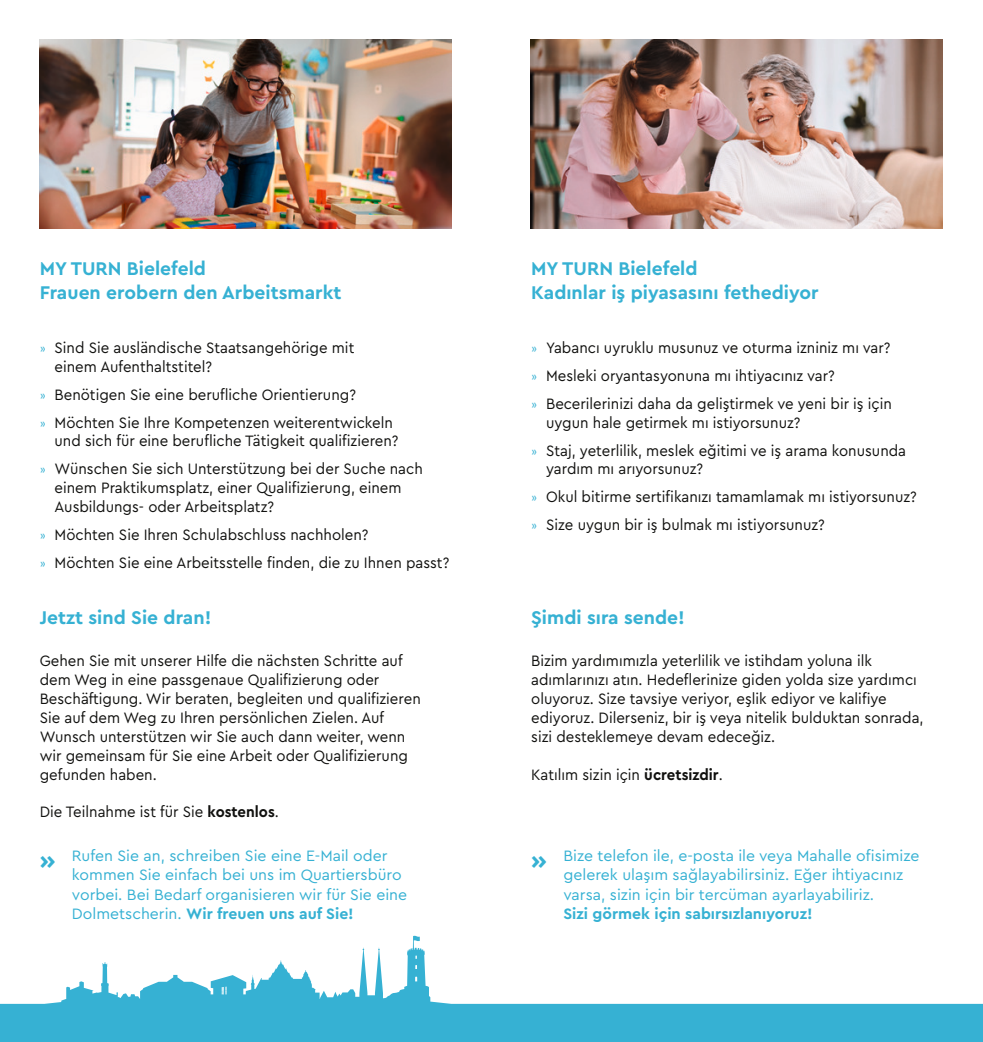
<style>
.page{position:relative;width:983px;height:1042px;background:#fff}
.page>*{position:absolute;margin:0;border:0;box-sizing:border-box;transform-origin:0 0}
.t1{font:700 26.25px "Cera Bielefeld";color:#36b1d3}
.t2{font:700 19.25px/24.5px "Cera Bielefeld";color:#36b1d3}
.t3{font:15.75px/18.9px "Cera Bielefeld";color:#11110f;scale:.95 1}
.t4{font:15.75px/19.2px "Cera Bielefeld";color:#36b1d3}
.t5{font:700 15.75px "Cera Bielefeld";color:#36b1d3}
.s1{font-family:"Calibri";font-size:12.25px;color:#36b1d3}
.s2{font-weight:700}
</style>
<div class="page">
<svg style="left:0;top:935px;width:982px;height:107px"></svg>
<img style="left:40px;top:40px;width:411px;height:188px">
<img style="left:530px;top:40px;width:412px;height:188px">
<p class="t2" style="left:40px;top:255px;width:303px">MY TURN Bielefeld<br>Frauen erobern den Arbeitsmarkt</p>
<p class="t2" style="left:531px;top:255px;width:289px">MY TURN Bielefeld<br>Kadınlar iş piyasasını fethediyor</p>
<p class="t3" style="left:55px;top:337px;width:317px;text-indent:-15px"><span class="s1">»</span> Sind Sie ausländische Staatsangehörige mit einem Aufenthaltstitel?</p>
<p class="t3" style="left:40px;top:379px;width:373px;line-height:28px"><span class="s1">»</span> Benötigen Sie eine berufliche Orientierung?<br><span class="s1">»</span> Möchten Sie Ihre Kompetenzen weiterentwickeln</p>
<p class="t3" style="left:40px;top:426px;width:405px;line-height:28px;text-align:center">und sich für eine berufliche Tätigkeit qualifizieren?<br><span class="s1">»</span> Wünschen Sie sich Unterstützung bei der Suche nach</p>
<p class="t3" style="left:55px;top:478px;width:366px">einem Praktikumsplatz, einer Qualifizierung, einem<br>Ausbildungs- oder Arbeitsplatz?</p>
<p class="t3" style="left:40px;top:520px;width:432px;line-height:28px"><span class="s1">»</span> Möchten Sie Ihren Schulabschluss nachholen?<br><span class="s1">»</span> Möchten Sie eine Arbeitsstelle finden, die zu Ihnen passt?</p>
<p class="t3" style="left:531px;top:333px;width:381px;line-height:28px"><span class="s1">»</span> Yabancı uyruklu musunuz ve oturma izniniz mı var? <span class="s1">»</span> Mesleki oryantasyonuna mı ihtiyacınız var?<br><span class="s1">»</span> Becerilerinizi daha da geliştirmek ve yeni bir iş için</p>
<p class="t3" style="left:531px;top:407px;width:396px;line-height:28px;text-indent:15px">uygun hale getirmek mı istiyorsunuz?<br><span class="s1">»</span> Staj, yeterlilik, meslek eğitimi ve iş arama konusunda</p>
<p class="t3" style="left:531px;top:454px;width:407px;line-height:28px;text-indent:15px">yardım mı arıyorsunuz?<br><span class="s1">»</span> Okul bitirme sertifikanızı tamamlamak mı istiyorsunuz? <span class="s1">»</span> Size uygun bir iş bulmak mı istiyorsunuz?</p>
<p class="t2" style="left:40px;top:605px;width:173px">Jetzt sind Sie dran!</p>
<p class="t2" style="left:531px;top:605px;width:155px">Şimdi sıra sende!</p>
<p class="t3" style="left:40px;top:651px;width:402px">Gehen Sie mit unserer Hilfe die nächsten Schritte auf dem Weg in eine passgenaue Qualifizierung oder Beschäftigung. Wir beraten, begleiten und qualifizieren Sie auf dem Weg zu Ihren persönlichen Zielen. Auf Wunsch unterstützen wir Sie auch dann weiter, wenn wir gemeinsam für Sie eine Arbeit oder Qualifizierung gefunden haben.</p>
<p class="t3" style="left:40px;top:802px;width:253px">Die Teilnahme ist für Sie <span class="s2">kostenlos</span>.</p>
<p class="t3" style="left:531px;top:651px;width:414px">Bizim yardımımızla yeterlilik ve istihdam yoluna ilk adımlarınızı atın. Hedeflerinize giden yolda size yardımcı oluyoruz. Size tavsiye veriyor, eşlik ediyor ve kalifiye ediyoruz. Dilerseniz, bir iş veya nitelik bulduktan sonrada, sizi desteklemeye devam edeceğiz.</p>
<p class="t3" style="left:531px;top:764px;width:203px">Katılım sizin için <span class="s2">ücretsizdir</span>.</p>
<p class="t4" style="left:72px;top:845px;width:336px">Rufen Sie an, schreiben Sie eine E-Mail oder kommen Sie einfach bei uns im Quartiersbüro vorbei. Bei Bedarf organisieren wir für Sie eine Dolmetscherin. <span class="s2">Wir freuen uns auf Sie!</span></p>
<p class="t4" style="left:563px;top:845px;width:357px">Bize telefon ile, e-posta ile veya Mahalle ofisimize gelerek ulaşım sağlayabilirsiniz. Eğer ihtiyacınız varsa, sizin için bir tercüman ayarlayabiliriz.</p>
<h1 class="t1" style="left:40px;top:843px;width:17px">»</h1>
<h1 class="t1" style="left:531px;top:843px;width:17px">»</h1>
<p class="t5" style="left:563px;top:903px;width:250px">Sizi görmek için sabırsızlanıyoruz!</p>
</div>
